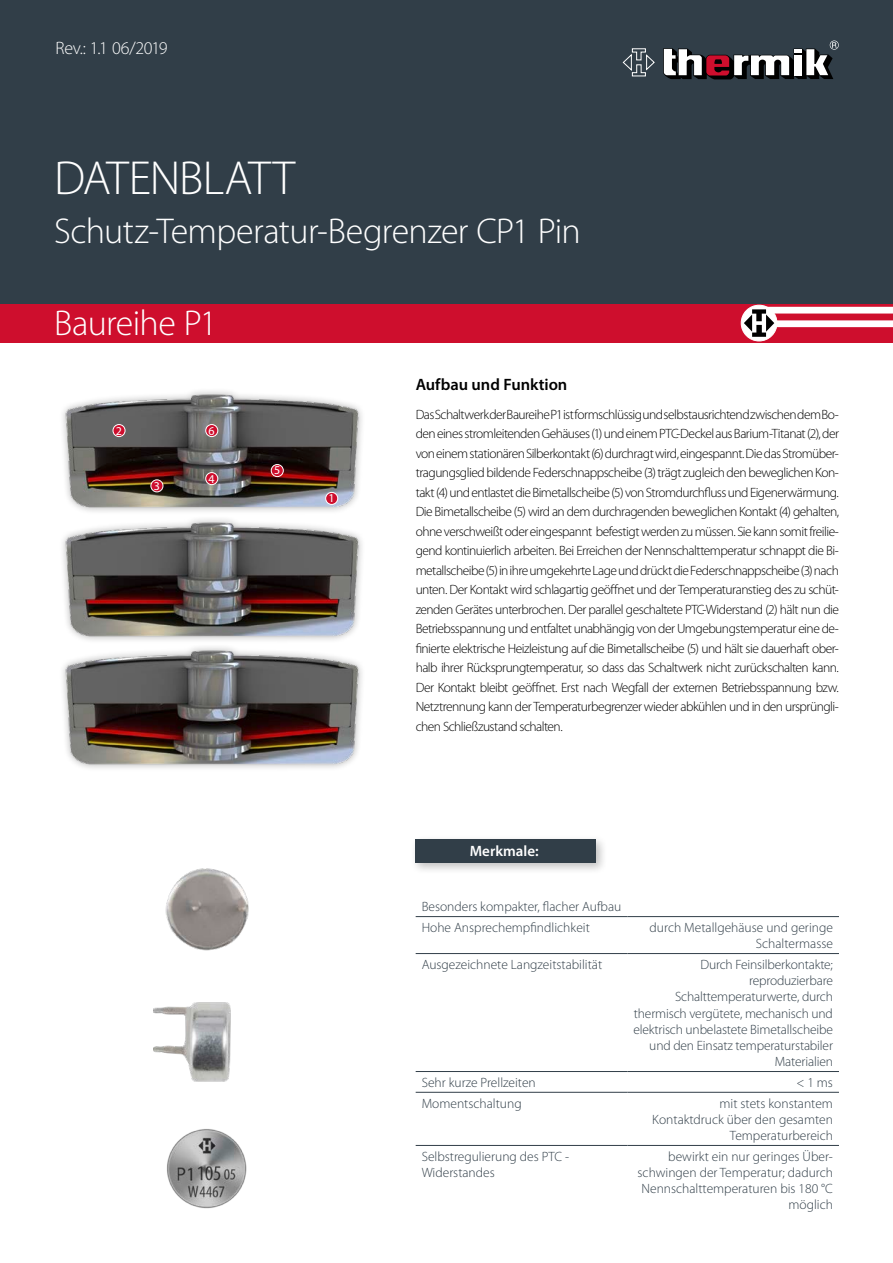
<style>
.page{position:relative;width:893px;height:1263px;background:#fff}
.page>*{position:absolute;margin:0;border:0;box-sizing:border-box;transform-origin:0 0}
.t1{font:300 48px "Myriad Pro";letter-spacing:-.02em;color:#fff}
.t2{font:300 36px "Myriad Pro";letter-spacing:-.02em;color:#fff}
.t3{font:300 18px "Myriad Pro";letter-spacing:-.02em;color:#fff}
.t4{font:600 16.5px "Myriad Pro";letter-spacing:-.005em;color:#000}
.t5{font:600 15px "Myriad Pro";letter-spacing:.005em;color:#fff}
.t6{font:300 13.5px/19.5px "Myriad Pro";letter-spacing:-.04em;color:#000;text-align:justify}
.t7{font:300 13.5px/16.2px "Myriad Pro";color:#313e48;text-align:right}
.t8{font:12px "Myriad Pro";color:#fff}
</style>
<div class="page">
<div style="left:0;top:0;width:893px;height:306px;background:#313e48"></div>
<div style="left:410px;top:834px;width:197px;height:40px;background:#000;opacity:.25"></div>
<div style="left:416px;top:840px;width:180px;height:23px;background:#313e48"></div>
<div style="left:0;top:304px;width:893px;height:38px;background:#ce0e2d"></div>
<div style="left:743px;top:320px;width:150px;height:7px;background:#fff"></div>
<div style="left:758px;top:307px;width:135px;height:7px;background:#fff"></div>
<div style="left:741px;top:305px;width:36px;height:36px;background:#fff;border-radius:50%"></div>
<div style="left:741px;top:305px;width:36px;height:36px;border:1px solid #fff;border-radius:50%"></div>
<svg style="left:744px;top:309px;width:30px;height:28px"></svg>
<hr style="left:416px;top:916px;width:211px;height:1px;background:#313e48">
<hr style="left:627px;top:916px;width:212px;height:1px;background:#313e48">
<hr style="left:416px;top:953px;width:211px;height:1px;background:#313e48">
<hr style="left:627px;top:953px;width:212px;height:1px;background:#313e48">
<hr style="left:416px;top:1071px;width:211px;height:1px;background:#313e48">
<hr style="left:627px;top:1071px;width:212px;height:1px;background:#313e48">
<hr style="left:416px;top:1092px;width:211px;height:1px;background:#313e48">
<hr style="left:627px;top:1092px;width:212px;height:1px;background:#313e48">
<hr style="left:416px;top:1145px;width:211px;height:1px;background:#313e48">
<hr style="left:627px;top:1145px;width:212px;height:1px;background:#313e48">
<svg style="left:663px;top:42px;width:174px;height:37px"></svg>
<svg style="left:622px;top:48px;width:33px;height:29px"></svg>
<img style="left:63px;top:391px;width:298px;height:121px">
<div style="left:59px;top:515px;width:306px;height:128px;background:#000;opacity:.35"></div>
<div style="left:326px;top:492px;width:12px;height:12px;background:#ce0e2d;border-radius:50%"></div>
<div style="left:325px;top:492px;width:13px;height:13px;border:1px solid #fff;border-radius:50%"></div>
<div style="left:151px;top:480px;width:12px;height:12px;background:#ce0e2d;border-radius:50%"></div>
<div style="left:151px;top:479px;width:12px;height:13px;border:1px solid #fff;border-radius:50%"></div>
<div style="left:206px;top:473px;width:12px;height:12px;background:#ce0e2d;border-radius:50%"></div>
<div style="left:205px;top:472px;width:13px;height:13px;border:1px solid #fff;border-radius:50%"></div>
<div style="left:271px;top:464px;width:12px;height:13px;background:#ce0e2d;border-radius:50%"></div>
<div style="left:271px;top:464px;width:13px;height:13px;border:1px solid #fff;border-radius:50%"></div>
<div style="left:206px;top:424px;width:12px;height:13px;background:#ce0e2d;border-radius:50%"></div>
<div style="left:205px;top:424px;width:13px;height:13px;border:1px solid #fff;border-radius:50%"></div>
<div style="left:113px;top:424px;width:12px;height:13px;background:#ce0e2d;border-radius:50%"></div>
<div style="left:113px;top:424px;width:12px;height:13px;border:1px solid #fff;border-radius:50%"></div>
<div style="left:59px;top:643px;width:306px;height:129px;background:#000;opacity:.35"></div>
<img style="left:165px;top:868px;width:84px;height:83px">
<img style="left:153px;top:1002px;width:78px;height:80px">
<img style="left:166px;top:1129px;width:81px;height:80px">
<h3 class="t3" style="left:55px;top:38px;width:114px">Rev.: 1.1 06/2019</h3>
<h1 class="t1" style="left:54px;top:152px;width:243px">DATENBLATT</h1>
<h2 class="t2" style="left:54px;top:211px;width:528px">Schutz-Temperatur-Begrenzer CP1 Pin</h2>
<h2 class="t2" style="left:54px;top:303px;width:165px">Baureihe P1</h2>
<p class="t8" style="left:116px;top:423px;width:8px">2</p>
<p class="t8" style="left:209px;top:423px;width:8px">6</p>
<p class="t8" style="left:154px;top:478px;width:8px">3</p>
<p class="t8" style="left:209px;top:471px;width:8px">4</p>
<p class="t8" style="left:274px;top:463px;width:8px">5</p>
<p class="t8" style="left:328px;top:491px;width:8px">1</p>
<p class="t4" style="left:416px;top:374px;width:153px">Aufbau und Funktion</p>
<p class="t6" style="left:416px;top:405px;width:425px">Das Schaltwerk der Baureihe P1 ist formschlüssig und selbstausrichtend zwischen dem Bo&shy;den eines stromleitenden Gehäuses (1) und einem PTC-Deckel aus Barium-Titanat (2), der von einem stationären Silberkontakt (6) durchragt wird, eingespannt. Die das Stromüber&shy;tragungsglied bildende Federschnappscheibe (3) trägt zugleich den beweglichen Kon&shy;takt (4) und entlastet die Bimetallscheibe (5) von Stromdurchfluss und Eigenerwärmung.<br>Die Bimetallscheibe (5) wird an dem durchragenden beweglichen Kontakt (4) gehalten, ohne verschweißt oder eingespannt befestigt werden zu müssen. Sie kann somit freilie&shy;gend kontinuierlich arbeiten. Bei Erreichen der Nennschalttemperatur schnappt die Bi&shy;metallscheibe (5) in ihre umgekehrte Lage und drückt die Federschnappscheibe (3) nach unten. Der Kontakt wird schlagartig geöffnet und der Temperaturanstieg des zu schüt&shy;zenden Gerätes unterbrochen. Der parallel geschaltete PTC-Widerstand (2) hält nun die Betriebsspannung und entfaltet unabhängig von der Umgebungstemperatur eine de&shy;finierte elektrische Heizleistung auf die Bimetallscheibe (5) und hält sie dauerhaft ober&shy;halb ihrer Rücksprungtemperatur, so dass das Schaltwerk nicht zurückschalten kann.<br>Der Kontakt bleibt geöffnet. Erst nach Wegfall der externen Betriebsspannung bzw.<br>Netztrennung kann der Temperaturbegrenzer wieder abkühlen und in den ursprüngli&shy;chen Schließzustand schalten.</p>
<p class="t5" style="left:470px;top:841px;width:71px">Merkmale:</p>
<p class="t7" style="left:422px;top:897px;width:201px;line-height:20.7px;text-align:left">Besonders kompakter, flacher Aufbau<br>Hohe Ansprechempfindlichkeit</p>
<p class="t7" style="left:650px;top:920px;width:185px">durch Metallgehäuse und geringe<br>Schaltermasse</p>
<p class="t7" style="left:422px;top:956px;width:182px">Ausgezeichnete Langzeitstabilität</p>
<p class="t7" style="left:633px;top:956px;width:201px">Durch Feinsilberkontakte; reproduzierbare<br>Schalttemperaturwerte, durch thermisch vergütete, mechanisch und elektrisch unbelastete Bimetallscheibe und den Einsatz temperaturstabiler<br>Materialien</p>
<p class="t7" style="left:422px;top:1074px;width:116px">Sehr kurze Prellzeiten</p>
<p class="t7" style="left:796px;top:1074px;width:38px">&lt; 1 ms</p>
<p class="t7" style="left:422px;top:1095px;width:102px">Momentschaltung</p>
<p class="t7" style="left:652px;top:1095px;width:182px">mit stets konstantem<br>Kontaktdruck über den gesamten<br>Temperaturbereich</p>
<p class="t7" style="left:422px;top:1148px;width:149px;text-align:left">Selbstregulierung des PTC -<br>Widerstandes</p>
<p class="t7" style="left:638px;top:1148px;width:197px">bewirkt ein nur geringes Über&shy;schwingen der Temperatur; dadurch<br>Nennschalttemperaturen bis 180 °C möglich</p>
</div>
